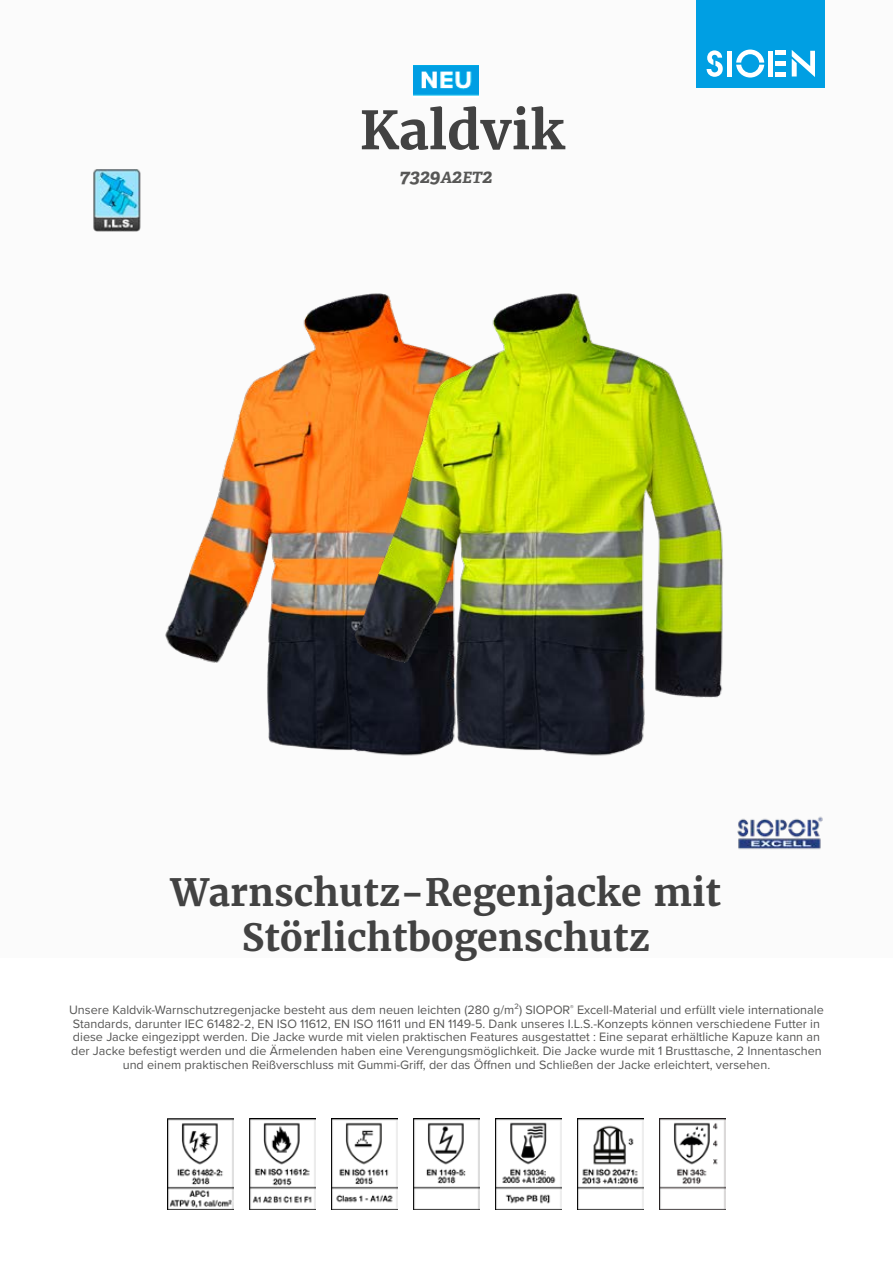
<style>
.page{position:relative;width:893px;height:1263px;background:#fff}
.page>*{position:absolute;margin:0;border:0;box-sizing:border-box;transform-origin:0 0}
.t1{font:700 52.5px "Merriweather";color:#424242}
.t2{font:700 37.5px/45px "Merriweather";color:#424242;text-align:center}
.t3{font:italic 700 19.5px "Adelle";color:#575756}
.t4{font:12.6px/13.6px "Proxima Nova";color:#575756;text-align:center}
.s1{font-size:15.6px}
</style>
<div class="page">
<div style="left:0;top:0;width:893px;height:957px;background:#fbfbfb"></div>
<div style="left:697px;top:0;width:128px;height:88px;background:#009fe3"></div>
<svg style="left:707px;top:50px;width:16px;height:27px"></svg>
<svg style="left:736px;top:50px;width:28px;height:28px"></svg>
<div style="left:727px;top:51px;width:5px;height:26px;background:#fff"></div>
<div style="left:768px;top:51px;width:5px;height:26px;background:#fff"></div>
<div style="left:775px;top:72px;width:11px;height:5px;background:#fff"></div>
<div style="left:775px;top:61px;width:11px;height:5px;background:#fff"></div>
<hr style="left:775px;top:51px;width:11px;height:4px;background:#fff">
<svg style="left:792px;top:50px;width:23px;height:27px"></svg>
<img style="left:93px;top:169px;width:46px;height:63px">
<img style="left:783px;top:816px;width:40px;height:34px">
<img style="left:167px;top:1118px;width:66px;height:92px">
<img style="left:249px;top:1118px;width:66px;height:92px">
<img style="left:331px;top:1118px;width:66px;height:92px">
<img style="left:413px;top:1118px;width:67px;height:92px">
<img style="left:495px;top:1118px;width:67px;height:92px">
<img style="left:577px;top:1118px;width:67px;height:92px">
<img style="left:659px;top:1118px;width:67px;height:92px">
<img style="left:110px;top:170px;width:188px;height:577px">
<img style="left:298px;top:293px;width:485px;height:557px">
<img style="left:413px;top:65px;width:65px;height:31px">
<h1 class="t1" style="left:360px;top:97px;width:207px">Kaldvik</h1>
<h3 class="t3" style="left:400px;top:164px;width:94px">7329<span class="s1">A</span>2<span class="s1">ET</span>2</h3>
<h2 class="t2" style="left:171px;top:869px;width:552px">Warnschutz-Regenjacke mit<br>Störlichtbogenschutz</h2>
<p class="t4" style="left:69px;top:1002px;width:756px">Unsere Kaldvik-Warnschutzregenjacke besteht aus dem neuen leichten (280 g/m²) SIOPOR<sup>®</sup> Excell-Material und erfüllt viele internationale Standards, darunter IEC 61482-2, EN ISO 11612, EN ISO 11611 und EN 1149-5. Dank unseres I.L.S.-Konzepts können verschiedene Futter in diese Jacke eingezippt werden. Die Jacke wurde mit vielen praktischen Features ausgestattet : Eine separat erhältliche Kapuze kann an der Jacke befestigt werden und die Ärmelenden haben eine Verengungsmöglichkeit. Die Jacke wurde mit 1 Brusttasche, 2 Innentaschen und einem praktischen Reißverschluss mit Gummi-Griff, der das Öffnen und Schließen der Jacke erleichtert, versehen.</p>
</div>
